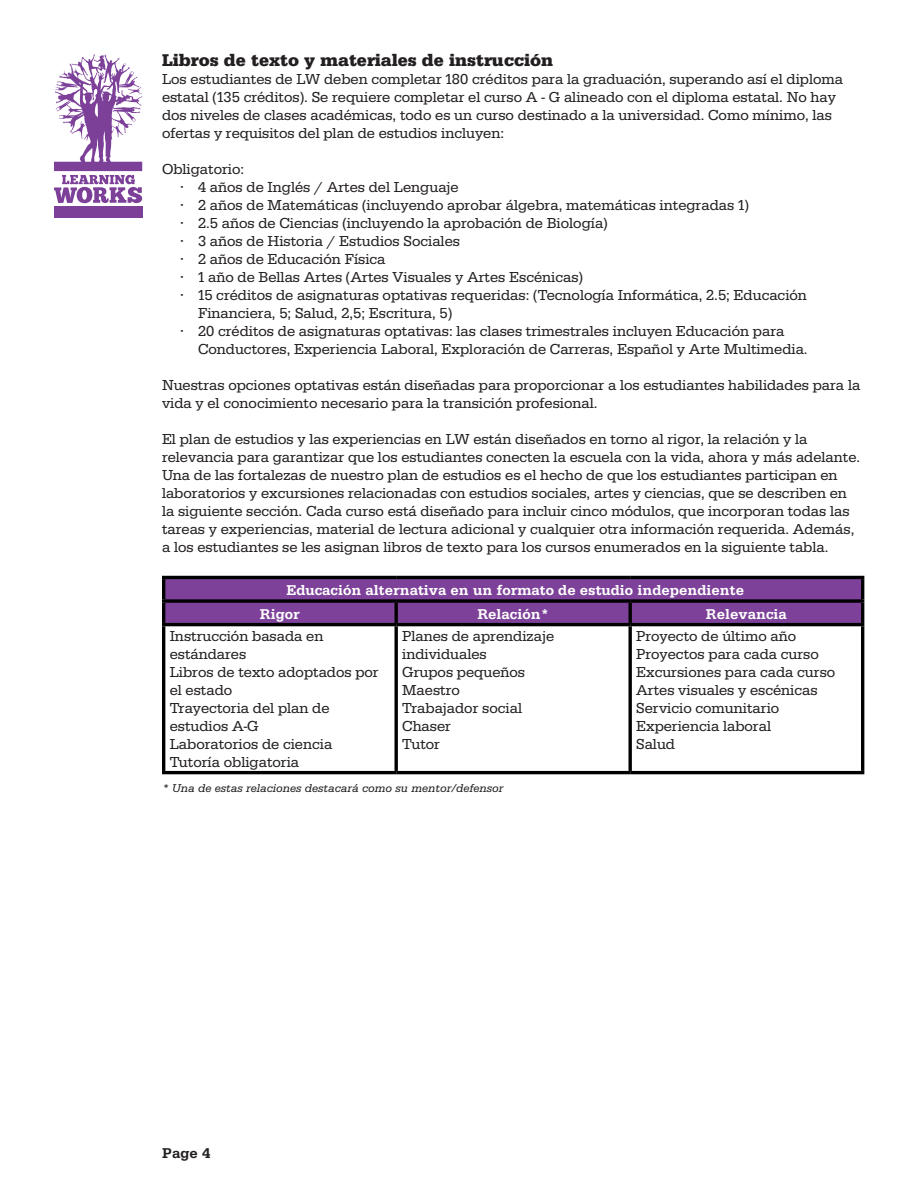
<style>
.page{position:relative;width:918px;height:1188px;background:#fff}
.page>*{position:absolute;margin:0;border:0;box-sizing:border-box;transform-origin:0 0}
.Heads{font:900 18px "Serifa Std";color:#231f20}
.Body_Copy{font:15px/18px "Serifa";color:#231f20}
.Body_Bullets{font:15px/18px "Serifa";color:#231f20}
.Table_Copy{font:15px/18px "Serifa";color:#231f20}
.Table_Heads{font:700 15px "Serifa";color:#fff}
.t1{font:700 15px "Serifa Std";color:#231f20}
.Spaces_8_pt{font:italic 12px "Serifa";color:#231f20}
</style>
<div class="page">
<div style="left:54px;top:206px;width:88px;height:12px;background:#7c4099"></div>
<svg style="left:54px;top:54px;width:88px;height:149px"></svg>
<div style="left:165px;top:579px;width:696px;height:44px;background:#7d4199"></div>
<hr style="left:162px;top:576px;width:234px;height:3px;background:#000">
<hr style="left:162px;top:579px;width:3px;height:20px;background:#000">
<hr style="left:396px;top:576px;width:234px;height:3px;background:#000">
<hr style="left:630px;top:576px;width:234px;height:3px;background:#000">
<hr style="left:861px;top:579px;width:3px;height:20px;background:#000">
<svg style="left:162px;top:599px;width:234px;height:4px"></svg>
<hr style="left:162px;top:603px;width:3px;height:20px;background:#000">
<svg style="left:396px;top:599px;width:234px;height:4px"></svg>
<svg style="left:394px;top:603px;width:4px;height:20px"></svg>
<svg style="left:630px;top:599px;width:234px;height:4px"></svg>
<svg style="left:628px;top:603px;width:4px;height:20px"></svg>
<hr style="left:861px;top:603px;width:3px;height:20px;background:#000">
<hr style="left:162px;top:623px;width:234px;height:3px;background:#000">
<hr style="left:162px;top:626px;width:3px;height:145px;background:#000">
<hr style="left:396px;top:623px;width:234px;height:3px;background:#000">
<svg style="left:394px;top:626px;width:4px;height:145px"></svg>
<hr style="left:630px;top:623px;width:234px;height:3px;background:#000">
<svg style="left:628px;top:626px;width:4px;height:145px"></svg>
<hr style="left:861px;top:626px;width:3px;height:145px;background:#000">
<hr style="left:162px;top:771px;width:234px;height:3px;background:#000">
<hr style="left:396px;top:771px;width:234px;height:3px;background:#000">
<hr style="left:630px;top:771px;width:234px;height:3px;background:#000">
<p class="Heads" style="left:162px;top:49px;width:393px">Libros de texto y materiales de instrucción</p>
<p class="Body_Copy" style="left:162px;top:71px;width:683px">Los estudiantes de LW deben completar 180 créditos para la graduación, superando así el diploma estatal (135 créditos). Se requiere completar el curso A - G alineado con el diploma estatal. No hay dos niveles de clases académicas, todo es un curso destinado a la universidad. Como mínimo, las ofertas y requisitos del plan de estudios incluyen:</p>
<p class="Body_Copy" style="left:162px;top:161px;width:84px">Obligatorio:</p>
<p class="Body_Bullets" style="left:180px;top:179px;width:280px">• 4 años de Inglés / Artes del Lenguaje</p>
<p class="Body_Bullets" style="left:180px;top:197px;width:570px">• 2 años de Matemáticas (incluyendo aprobar álgebra, matemáticas integradas 1)</p>
<p class="Body_Bullets" style="left:180px;top:215px;width:429px">• 2.5 años de Ciencias (incluyendo la aprobación de Biología)</p>
<p class="Body_Bullets" style="left:180px;top:233px;width:282px">• 3 años de Historia / Estudios Sociales</p>
<p class="Body_Bullets" style="left:180px;top:251px;width:207px">• 2 años de Educación Física</p>
<p class="Body_Bullets" style="left:180px;top:269px;width:405px">• 1 año de Bellas Artes (Artes Visuales y Artes Escénicas)</p>
<p class="Body_Bullets" style="left:198px;top:287px;width:610px;text-indent:-18px">• 15 créditos de asignaturas optativas requeridas: (Tecnología Informática, 2.5; Educación<br>Financiera, 5; Salud, 2,5; Escritura, 5)</p>
<p class="Body_Bullets" style="left:198px;top:323px;width:611px;text-indent:-18px">• 20 créditos de asignaturas optativas: las clases trimestrales incluyen Educación para<br>Conductores, Experiencia Laboral, Exploración de Carreras, Español y Arte Multimedia.</p>
<p class="Body_Copy" style="left:162px;top:377px;width:700px">Nuestras opciones optativas están diseñadas para proporcionar a los estudiantes habilidades para la vida y el conocimiento necesario para la transición profesional.</p>
<p class="Body_Copy" style="left:162px;top:431px;width:700px">El plan de estudios y las experiencias en LW están diseñados en torno al rigor, la relación y la relevancia para garantizar que los estudiantes conecten la escuela con la vida, ahora y más adelante.<br>Una de las fortalezas de nuestro plan de estudios es el hecho de que los estudiantes participan en laboratorios y excursiones relacionadas con estudios sociales, artes y ciencias, que se describen en la siguiente sección. Cada curso está diseñado para incluir cinco módulos, que incorporan todas las tareas y experiencias, material de lectura adicional y cualquier otra información requerida. Además, a los estudiantes se les asignan libros de texto para los cursos enumerados en la siguiente tabla.</p>
<p class="Table_Heads" style="left:286px;top:581px;width:459px">Educación alternativa en un formato de estudio independiente</p>
<p class="Table_Heads" style="left:260px;top:605px;width:41px">Rigor</p>
<p class="Table_Heads" style="left:477px;top:605px;width:73px">Relación*</p>
<p class="Table_Heads" style="left:706px;top:605px;width:82px">Relevancia</p>
<p class="Table_Copy" style="left:170px;top:628px;width:155px">Instrucción basada en estándares</p>
<p class="Table_Copy" style="left:170px;top:664px;width:211px">Libros de texto adoptados por el estado</p>
<p class="Table_Copy" style="left:170px;top:700px;width:161px">Trayectoria del plan de estudios A-G</p>
<p class="Table_Copy" style="left:170px;top:736px;width:164px">Laboratorios de ciencia</p>
<p class="Table_Copy" style="left:170px;top:754px;width:131px">Tutoría obligatoria</p>
<p class="Table_Copy" style="left:636px;top:628px;width:162px">Proyecto de último año</p>
<p class="Table_Copy" style="left:636px;top:646px;width:184px">Proyectos para cada curso</p>
<p class="Table_Copy" style="left:636px;top:664px;width:201px">Excursiones para cada curso</p>
<p class="Table_Copy" style="left:636px;top:682px;width:183px">Artes visuales y escénicas</p>
<p class="Table_Copy" style="left:636px;top:700px;width:145px">Servicio comunitario</p>
<p class="Table_Copy" style="left:636px;top:718px;width:136px">Experiencia laboral</p>
<p class="Table_Copy" style="left:636px;top:736px;width:40px">Salud</p>
<p class="Table_Copy" style="left:402px;top:628px;width:154px">Planes de aprendizaje individuales</p>
<p class="Table_Copy" style="left:402px;top:664px;width:124px">Grupos pequeños</p>
<p class="Table_Copy" style="left:402px;top:682px;width:59px">Maestro</p>
<p class="Table_Copy" style="left:402px;top:700px;width:121px">Trabajador social</p>
<p class="Table_Copy" style="left:402px;top:718px;width:50px">Chaser</p>
<p class="Table_Copy" style="left:402px;top:736px;width:39px">Tutor</p>
<p class="Spaces_8_pt" style="left:162px;top:781px;width:343px">* Una de estas relaciones destacará como su mentor/defensor</p>
<p class="t1" style="left:162px;top:1144px;width:50px">Page 4</p>
</div>
